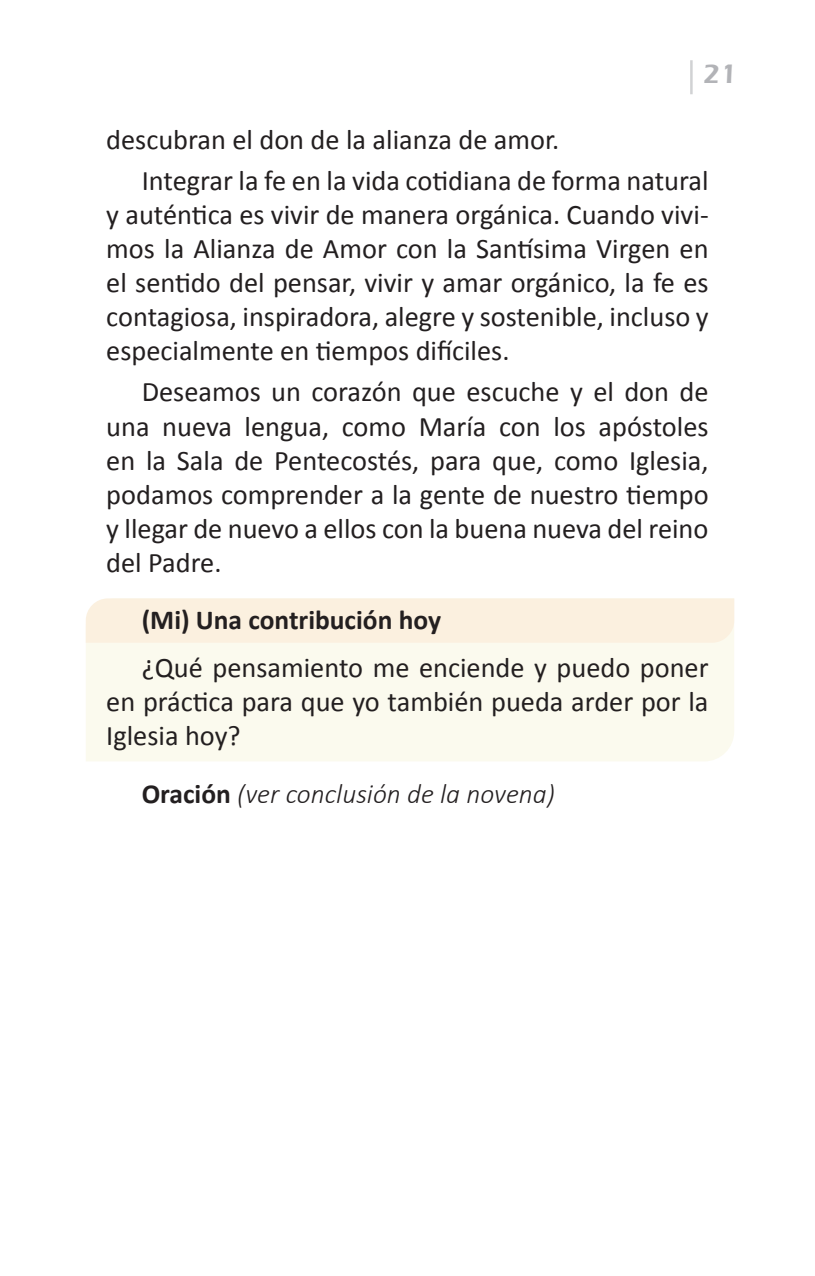
<style>
.page{position:relative;width:815px;height:1276px;background:#fff}
.page>*{position:absolute;margin:0;border:0;box-sizing:border-box;transform-origin:0 0}
.t1{font:28.5px/34px "Calibri";color:#231f20;text-align:justify}
.t2{font:italic 300 27.5px "Calibri";color:#231f20}
.t3{font:700 27.5px "Calibri";color:#231f20}
.t4{font:600 27.5px "Eras ITC";color:#b2b3b7}
.s1{font-weight:700;font-style:normal}
</style>
<div class="page">
<hr style="left:690px;top:60px;width:3px;height:34px;background:#d1d2d4">
<div style="left:86px;top:643px;width:648px;height:118px;background:#fbfaee"></div>
<div style="left:86px;top:598px;width:648px;height:45px;background:#fbf0df"></div>
<p class="t4" style="left:703px;top:58px;width:35px">21</p>
<p class="t1" style="left:142px;top:121px;width:568px;line-height:41.2px;text-indent:-35px">descubran el don de la alianza de amor.<br>Integrar la fe en la vida cotidiana de forma natural</p>
<p class="t1" style="left:106px;top:196px;width:604px">y auténtica es vivir de manera orgánica. Cuando vivi&shy;mos la Alianza de Amor con la Santísima Virgen en el sentido del pensar, vivir y amar orgánico, la fe es contagiosa, inspiradora, alegre y sostenible, incluso y especialmente en tiempos difíciles.</p>
<p class="t1" style="left:106px;top:377px;width:604px;text-indent:35px">Deseamos un corazón que escuche y el don de una nueva lengua, como María con los apóstoles en la Sala de Pentecostés, para que, como Iglesia, podamos comprender a la gente de nuestro tiempo y llegar de nuevo a ellos con la buena nueva del reino del Padre.</p>
<p class="t3" style="left:142px;top:600px;width:301px">(Mi) Una contribución hoy</p>
<p class="t1" style="left:106px;top:653px;width:604px;text-indent:35px">¿Qué pensamiento me enciende y puedo poner en práctica para que yo también pueda arder por la Iglesia hoy?</p>
<p class="t2" style="left:142px;top:783px;width:415px"><span class="s1">Oración</span> (ver conclusión de la novena)</p>
</div>
